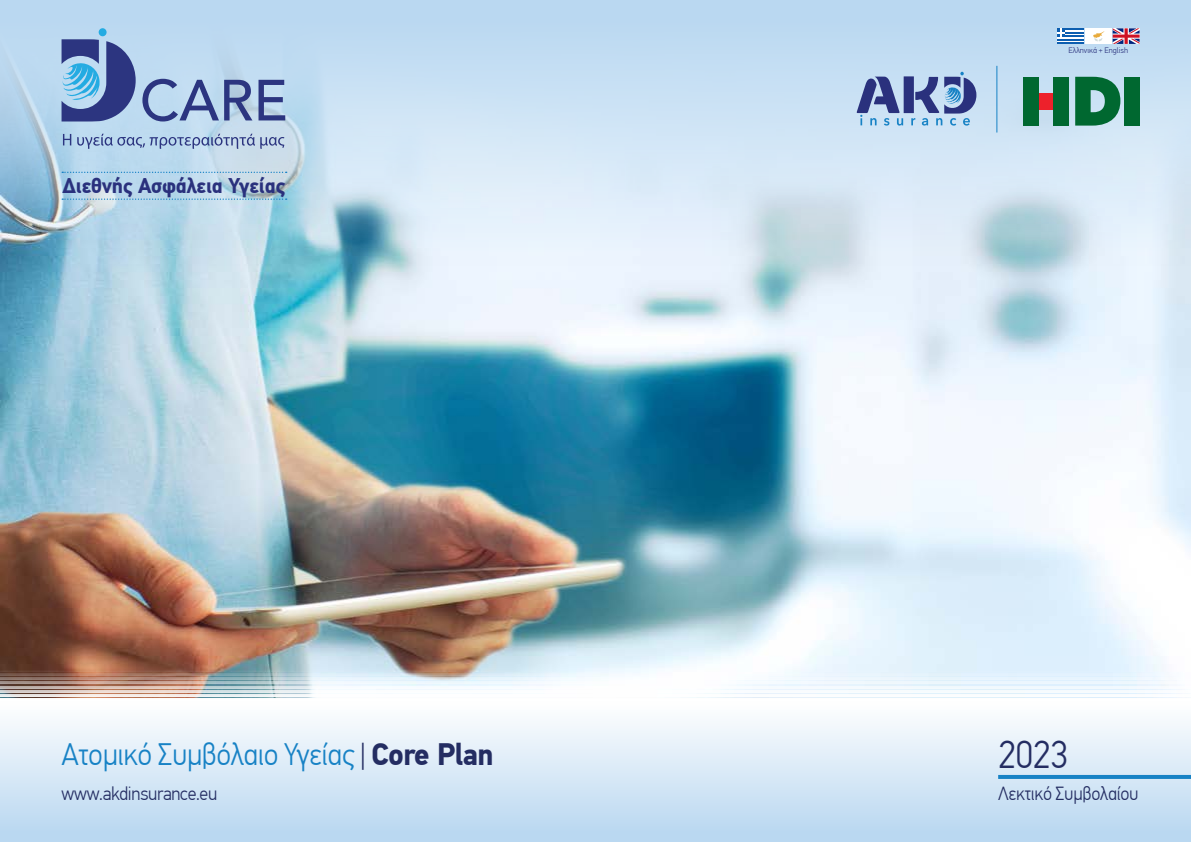
<style>
.page{position:relative;width:1191px;height:842px;background:#fff}
.page>*{position:absolute;margin:0;border:0;box-sizing:border-box;transform-origin:0 0}
.t1{font:300 39px "PF Din Text Pro";color:#242d62;scale:.95 1}
.t2{font:300 31px "PF Din Text Pro";letter-spacing:-.015em;color:#1782c5;scale:.95 1}
.t3{font:700 21.2px "PF Din Text Pro";letter-spacing:-.015em;color:#2a317d}
.t4{font:300 19px "PF Din Text Pro";letter-spacing:-.015em;color:#242d62;scale:.95 1}
.t5{font:300 8px "PF Din Text Pro";color:#2a317d}
.s1{color:#242d62}
.s2{font-weight:700;color:#242d62}
</style>
<div class="page">
<img style="left:0;top:265px;width:1191px;height:432px">
<div style="left:0;top:697px;width:1191px;height:145px;background:linear-gradient(to bottom,#fff,#b6d5f0)"></div>
<hr style="left:0;top:698px;width:1191px;height:2px;background:#fff">
<hr style="left:0;top:694px;width:1191px;height:2px;background:#fff">
<hr style="left:0;top:690px;width:1191px;height:2px;background:#fff">
<hr style="left:0;top:686px;width:1191px;height:2px;background:#fff">
<hr style="left:0;top:682px;width:1191px;height:2px;background:#fff">
<hr style="left:0;top:677px;width:1191px;height:3px;background:#fff">
<hr style="left:0;top:673px;width:1191px;height:3px;background:#fff">
<hr style="left:0;top:669px;width:1191px;height:3px;background:#fff">
<svg style="left:0;top:0;width:1191px;height:265px;background:#c6def0"></svg>
<svg style="left:856px;top:77px;width:47px;height:49px;background:#889cc6"></svg>
<div style="left:903px;top:76px;width:11px;height:37px;background:#2a317d"></div>
<svg style="left:911px;top:72px;width:65px;height:54px;background:#89a1ca"></svg>
<svg style="left:1075px;top:77px;width:45px;height:49px;background:#30855e"></svg>
<div style="left:1124px;top:77px;width:15px;height:49px;background:#006830"></div>
<div style="left:1038px;top:93px;width:15px;height:16px;background:#ed212b"></div>
<div style="left:1053px;top:77px;width:16px;height:49px;background:#006830"></div>
<div style="left:1022px;top:77px;width:16px;height:49px;background:#006830"></div>
<hr style="left:996px;top:66px;width:1px;height:67px;background:#1782c5">
<hr style="left:998px;top:775px;width:193px;height:4px;background:#1782c5">
<svg style="left:62px;top:172px;width:225px;height:1px"></svg>
<svg style="left:62px;top:198px;width:225px;height:2px"></svg>
<svg style="left:142px;top:79px;width:110px;height:42px;background:#8ca1c8"></svg>
<svg style="left:258px;top:80px;width:27px;height:40px"></svg>
<svg style="left:60px;top:39px;width:76px;height:82px;background:#6482b6"></svg>
<div style="left:99px;top:28px;width:8px;height:8px;background:#24abe2;border-radius:50%"></div>
<svg style="left:63px;top:134px;width:8px;height:11px"></svg>
<svg style="left:77px;top:134px;width:207px;height:15px;background:#a0b7d6"></svg>
<svg style="left:1057px;top:40px;width:27px;height:2px"></svg>
<hr style="left:1057px;top:42px;width:27px;height:2px;background:#0d5eb0">
<svg style="left:1057px;top:28px;width:27px;height:12px"></svg>
<div style="left:1084px;top:28px;width:27px;height:16px;background:#fff"></div>
<svg style="left:1093px;top:31px;width:11px;height:11px"></svg>
<svg style="left:1112px;top:28px;width:27px;height:16px"></svg>
<p class="t3" style="left:63px;top:173px;width:224px">Διεθνής Ασφάλεια Υγείας</p>
<h2 class="t2" style="left:62px;top:736px;width:456px">Ατομικό Συμβόλαιο Υγείας <span class="s1">|</span> <span class="s2">Core Plan</span></h2>
<p class="t4" style="left:62px;top:782px;width:165px">www.akdinsurance.eu</p>
<p class="t5" style="left:1068px;top:46px;width:61px">Ελληνικά + English</p>
<h1 class="t1" style="left:998px;top:732px;width:75px">2023</h1>
<p class="t4" style="left:998px;top:782px;width:149px">Λεκτικό Συμβολαίου</p>
</div>
